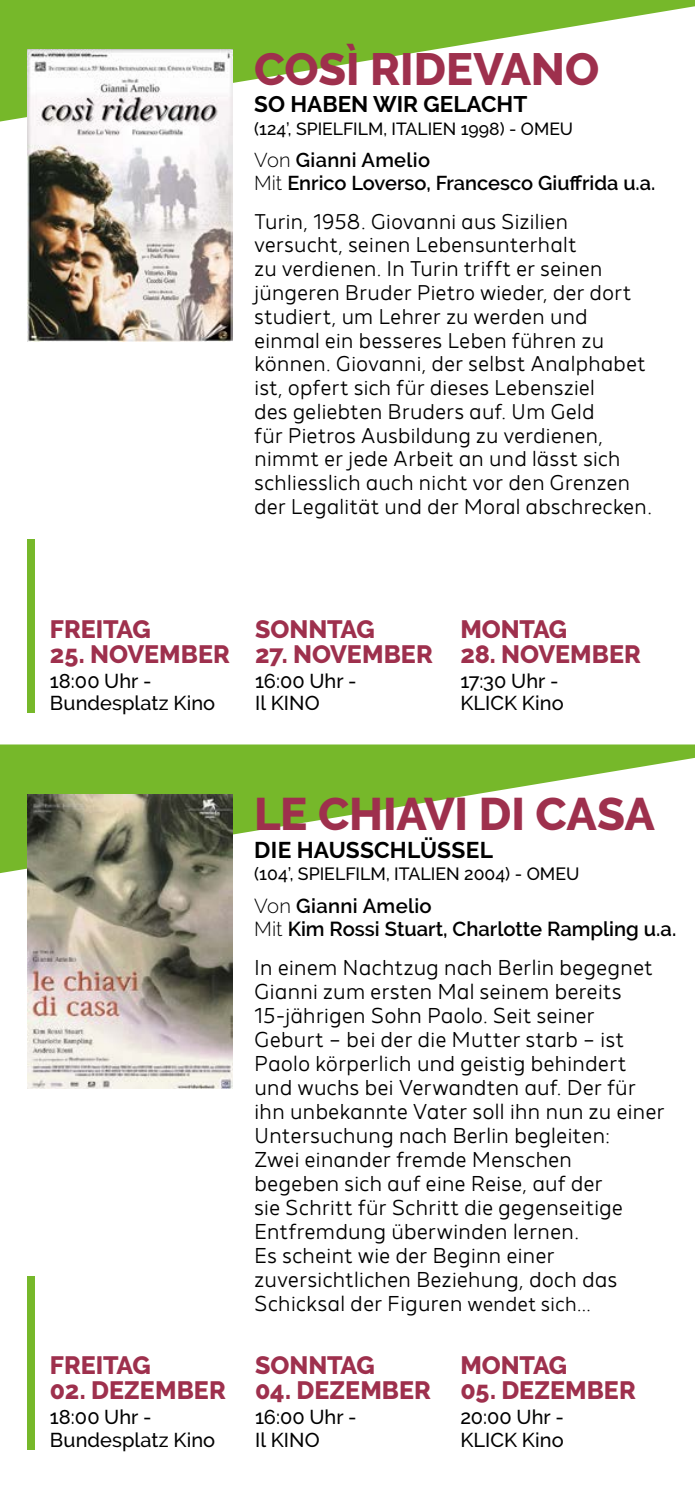
<style>
.page{position:relative;width:695px;height:1489px;background:#fff}
.page>*{position:absolute;margin:0;border:0;box-sizing:border-box;transform-origin:0 0}
.t1{font:800 45.5px "Raleway";letter-spacing:-.01em;color:#9e304d}
.t2{font:800 45px "Raleway";color:#9e304d}
.t3{font:800 25px "Raleway";color:#9e304d}
.t4{font:700 22.75px "Raleway";letter-spacing:.01em;color:#000}
.t5{font:700 22.5px "Raleway";color:#000}
.t6{font:300 21.5px/24px "MADE Future X";letter-spacing:-.005em;color:#000}
.t7{font:300 21.25px/23.8px "MADE Future X";color:#000}
.t8{font:600 20.25px/22.8px "Raleway";color:#000}
.t9{font:500 20px/22.5px "Raleway";letter-spacing:.005em;color:#000}
.t10{font:600 20px/22.5px "Raleway";color:#000}
.t11{font:500 17.75px "Raleway";color:#000}
.t12{font:500 17.5px "Raleway";color:#000}
.s1{font-weight:300}
.s2{font-size:20.25px}
</style>
<div class="page">
<svg style="left:0;top:744px;width:694px;height:129px;fill:#76b82a"></svg>
<svg style="left:0;top:0;width:694px;height:121px"></svg>
<img style="left:27px;top:794px;width:206px;height:294px">
<img style="left:27px;top:50px;width:206px;height:292px">
<div style="left:27px;top:1276px;width:7px;height:173px;background:#76b82a"></div>
<div style="left:27px;top:539px;width:7px;height:173px;background:#76b82a"></div>
<p class="t2" style="left:254px;top:43px;width:346px">COSÌ RIDEVANO</p>
<p class="t5" style="left:254px;top:92px;width:274px">SO HABEN WIR GELACHT</p>
<p class="t12" style="left:254px;top:119px;width:320px">(124’, SPIELFILM, ITALIEN 1998) - OMEU</p>
<p class="t10" style="left:254px;top:149px;width:402px"><span class="s1">Von</span> Gianni Amelio<br><span class="s1">Mit</span> Enrico Loverso, Francesco Giuffrida u.a.</p>
<p class="t7" style="left:254px;top:209px;width:399px">Turin, 1958. Giovanni aus Sizilien versucht, seinen Lebensunterhalt<br>zu verdienen. In Turin trifft er seinen jüngeren Bruder Pietro wieder, der dort studiert, um Lehrer zu werden und einmal ein besseres Leben führen zu können. Giovanni, der selbst Analphabet ist, opfert sich für dieses Lebensziel<br>des geliebten Bruders auf. Um Geld<br>für Pietros Ausbildung zu verdienen, nimmt er jede Arbeit an und lässt sich schliesslich auch nicht vor den Grenzen der Legalität und der Moral abschrecken.</p>
<p class="t3" style="left:50px;top:614px;width:102px">FREITAG</p>
<p class="t3" style="left:50px;top:639px;width:181px">25. NOVEMBER</p>
<p class="t9" style="left:50px;top:669px;width:167px">18:00 Uhr -<br>Bundesplatz Kino</p>
<p class="t3" style="left:255px;top:614px;width:121px">SONNTAG</p>
<p class="t3" style="left:255px;top:639px;width:179px">27. NOVEMBER</p>
<p class="t9" style="left:255px;top:669px;width:103px">16:00 Uhr -<br>Il KINO</p>
<p class="t3" style="left:460px;top:614px;width:108px">MONTAG</p>
<p class="t3" style="left:460px;top:639px;width:182px">28. NOVEMBER</p>
<p class="t9" style="left:460px;top:669px;width:105px">17:30 Uhr -<br>KLICK Kino</p>
<p class="t3" style="left:50px;top:1350px;width:102px">FREITAG</p>
<p class="t3" style="left:50px;top:1375px;width:177px">02. DEZEMBER</p>
<p class="t9" style="left:50px;top:1405px;width:167px">18:00 Uhr -<br>Bundesplatz Kino</p>
<p class="t1" style="left:254px;top:787px;width:402px">LE CHIAVI DI CASA</p>
<p class="t4" style="left:254px;top:836px;width:240px">DIE HAUSSCHLÜSSEL</p>
<p class="t11" style="left:254px;top:863px;width:326px">(104’, SPIELFILM, ITALIEN 2004) - OMEU</p>
<p class="t8" style="left:254px;top:894px;width:423px"><span class="s1">Von</span> Gianni Amelio<br><span class="s1">Mit</span> Kim Rossi Stuart, Charlotte Rampling u.a.</p>
<p class="t6" style="left:254px;top:955px;width:412px">In einem Nachtzug nach Berlin begegnet Gianni zum ersten Mal seinem bereits 15-jährigen Sohn Paolo. Seit seiner Geburt – bei der die Mutter starb – ist Paolo körperlich und geistig behindert und wuchs bei Verwandten auf. Der für ihn unbekannte Vater soll ihn nun zu einer Untersuchung nach Berlin begleiten:<br>Zwei einander fremde Menschen<br>begeben sich auf eine Reise, auf der<br>sie Schritt für Schritt die gegenseitige Entfremdung überwinden lernen.<br>Es scheint wie der Beginn einer zuversichtlichen Beziehung, doch das Schicksal der Figuren <span class="s2">wendet sich...</span></p>
<p class="t3" style="left:255px;top:1350px;width:121px">SONNTAG</p>
<p class="t3" style="left:255px;top:1375px;width:177px">04. DEZEMBER</p>
<p class="t9" style="left:255px;top:1405px;width:103px">16:00 Uhr -<br>Il KINO</p>
<p class="t3" style="left:460px;top:1350px;width:108px">MONTAG</p>
<p class="t3" style="left:460px;top:1375px;width:177px">05. DEZEMBER</p>
<p class="t9" style="left:460px;top:1405px;width:105px">20:00 Uhr -<br>KLICK Kino</p>
</div>
